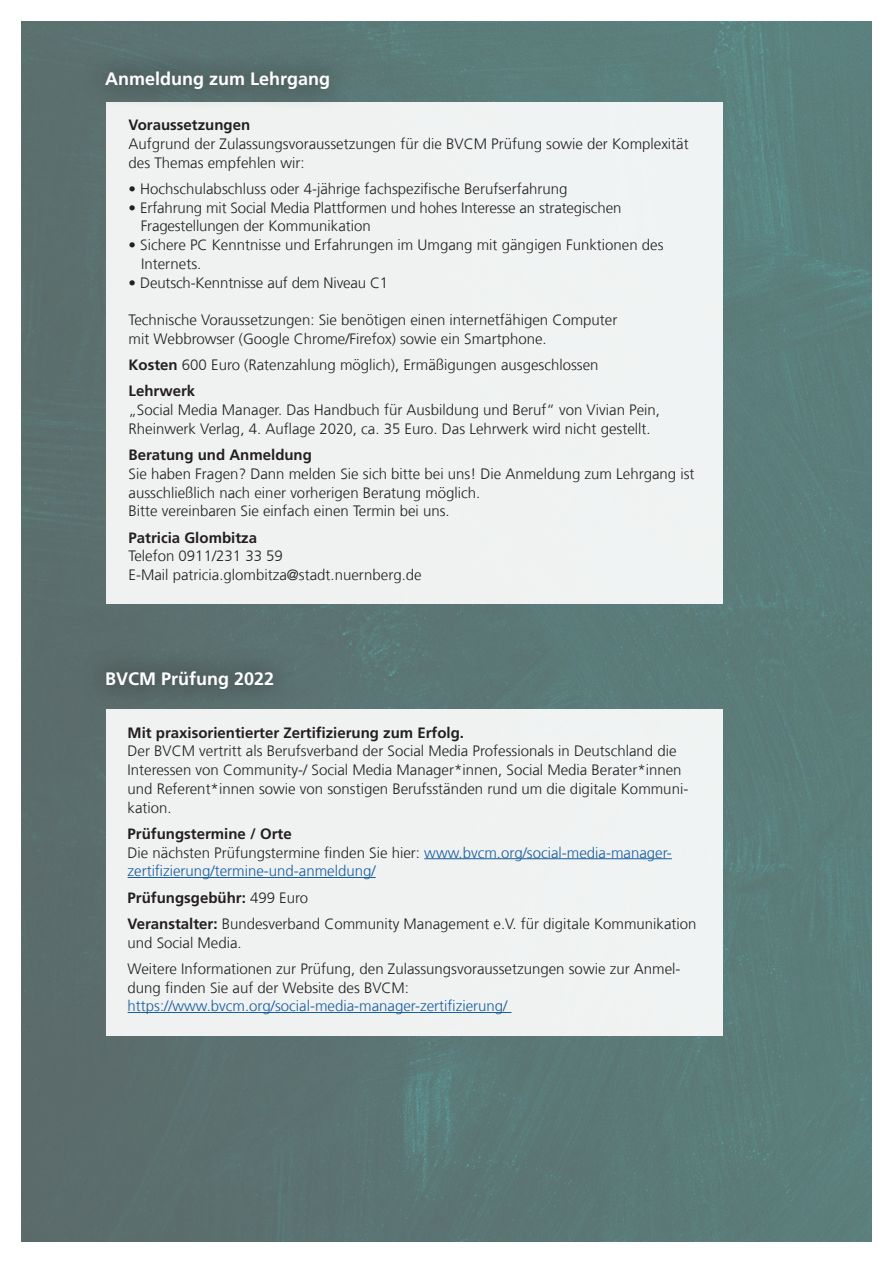
<style>
.page{position:relative;width:893px;height:1263px;background:#fff}
.page>*{position:absolute;margin:0;border:0;box-sizing:border-box;transform-origin:0 0}
.t1{font:700 18px "Frutiger LT Com";color:#fff}
.t2{font:300 15px/18.8px "Frutiger LT Com";color:#231f20}
.t3{font:300 15px/18.8px "Frutiger LT Com";color:#175d9e}
.t4{font:700 15px "Frutiger LT Com";color:#231f20}
.s1{font-weight:700}
.s2{font-weight:700;color:#231f20}
.s3{color:#231f20}
</style>
<div class="page">
<div style="left:21px;top:21px;width:851px;height:1221px;background:linear-gradient(to right,#5c6e6d,#5b827f)"></div>
<div style="left:84px;top:649px;width:211px;height:61px;background:#576a69"></div>
<div style="left:106px;top:709px;width:617px;height:326px;background:#f0f2f2"></div>
<hr style="left:424px;top:858px;width:248px;height:1px;background:#175d9e">
<hr style="left:128px;top:877px;width:248px;height:1px;background:#175d9e">
<hr style="left:128px;top:1012px;width:383px;height:1px;background:#175d9e">
<div style="left:106px;top:102px;width:617px;height:502px;background:#f0f2f2"></div>
<svg style="left:84px;top:50px;width:268px;height:61px;background:#6a7e7d"></svg>
<p class="t1" style="left:105px;top:68px;width:227px">Anmeldung zum Lehrgang</p>
<p class="t4" style="left:129px;top:116px;width:123px">Voraussetzungen</p>
<p class="t2" style="left:129px;top:134px;width:562px">Aufgrund der Zulassungsvoraussetzungen für die BVCM Prüfung sowie der Komplexität des Themas empfehlen wir:</p>
<p class="t2" style="left:129px;top:179px;width:440px">• Hochschulabschluss oder 4-jährige fachspezifische Berufserfahrung</p>
<p class="t2" style="left:141px;top:198px;width:482px;text-indent:-12px">• Erfahrung mit Social Media Plattformen und hohes Interesse an strategischen<br>Fragestellungen der Kommunikation</p>
<p class="t2" style="left:141px;top:236px;width:524px;text-indent:-13px">• Sichere PC Kenntnisse und Erfahrungen im Umgang mit gängigen Funktionen des<br>Internets.</p>
<p class="t2" style="left:129px;top:273px;width:261px">• Deutsch-Kenntnisse auf dem Niveau C1</p>
<p class="t2" style="left:129px;top:311px;width:490px">Technische Voraussetzungen: Sie benötigen einen internetfähigen Computer mit Webbrowser (Google Chrome/Firefox) sowie ein Smartphone.</p>
<p class="t2" style="left:129px;top:352px;width:471px;line-height:26.2px"><span class="s1">Kosten</span> 600 Euro (Ratenzahlung möglich), Ermäßigungen ausgeschlossen<br><span class="s1">Lehrwerk</span></p>
<p class="t2" style="left:129px;top:401px;width:533px">„Social Media Manager. Das Handbuch für Ausbildung und Beruf“ von Vivian Pein,<br>Rheinwerk Verlag, 4. Auflage 2020, ca. 35 Euro. Das Lehrwerk wird nicht gestellt.</p>
<p class="t4" style="left:129px;top:446px;width:185px">Beratung und Anmeldung</p>
<p class="t2" style="left:129px;top:464px;width:567px">Sie haben Fragen? Dann melden Sie sich bitte bei uns! Die Anmeldung zum Lehrgang ist ausschließlich nach einer vorherigen Beratung möglich.<br>Bitte vereinbaren Sie einfach einen Termin bei uns.</p>
<p class="t4" style="left:129px;top:529px;width:130px">Patricia Glombitza</p>
<p class="t2" style="left:129px;top:547px;width:295px">Telefon 0911/231 33 59<br>E-Mail patricia.glombitza@stadt.nuernberg.de</p>
<p class="t1" style="left:105px;top:668px;width:171px">BVCM Prüfung 2022</p>
<p class="t4" style="left:128px;top:724px;width:338px">Mit praxisorientierter Zertifizierung zum Erfolg.</p>
<p class="t2" style="left:128px;top:742px;width:562px">Der BVCM vertritt als Berufsverband der Social Media Professionals in Deutschland die Interessen von Community-/ Social Media Manager*innen, Social Media Berater*innen und Referent*innen sowie von sonstigen Berufsständen rund um die digitale Kommuni&shy;kation.</p>
<p class="t3" style="left:128px;top:824px;width:546px"><span class="s2">Prüfungstermine / Orte<br></span><span class="s3">Die nächsten Prüfungstermine finden Sie hier:</span> www.bvcm.org/social-media-manager&shy;zertifizierung/termine-und-anmeldung/</p>
<p class="t2" style="left:128px;top:884px;width:571px;line-height:26.2px"><span class="s1">Prüfungsgebühr:</span> 499 Euro<br><span class="s1">Veranstalter:</span> Bundesverband Community Management e.V. für digitale Kommunikation</p>
<p class="t2" style="left:128px;top:929px;width:554px;line-height:26.2px">und Social Media.<br>Weitere Informationen zur Prüfung, den Zulassungsvoraussetzungen sowie zur Anmel-</p>
<p class="t2" style="left:128px;top:978px;width:283px">dung finden Sie auf der Website des BVCM:</p>
<p class="t3" style="left:128px;top:997px;width:381px">https://www.bvcm.org/social-media-manager-zertifizierung/</p>
</div>
